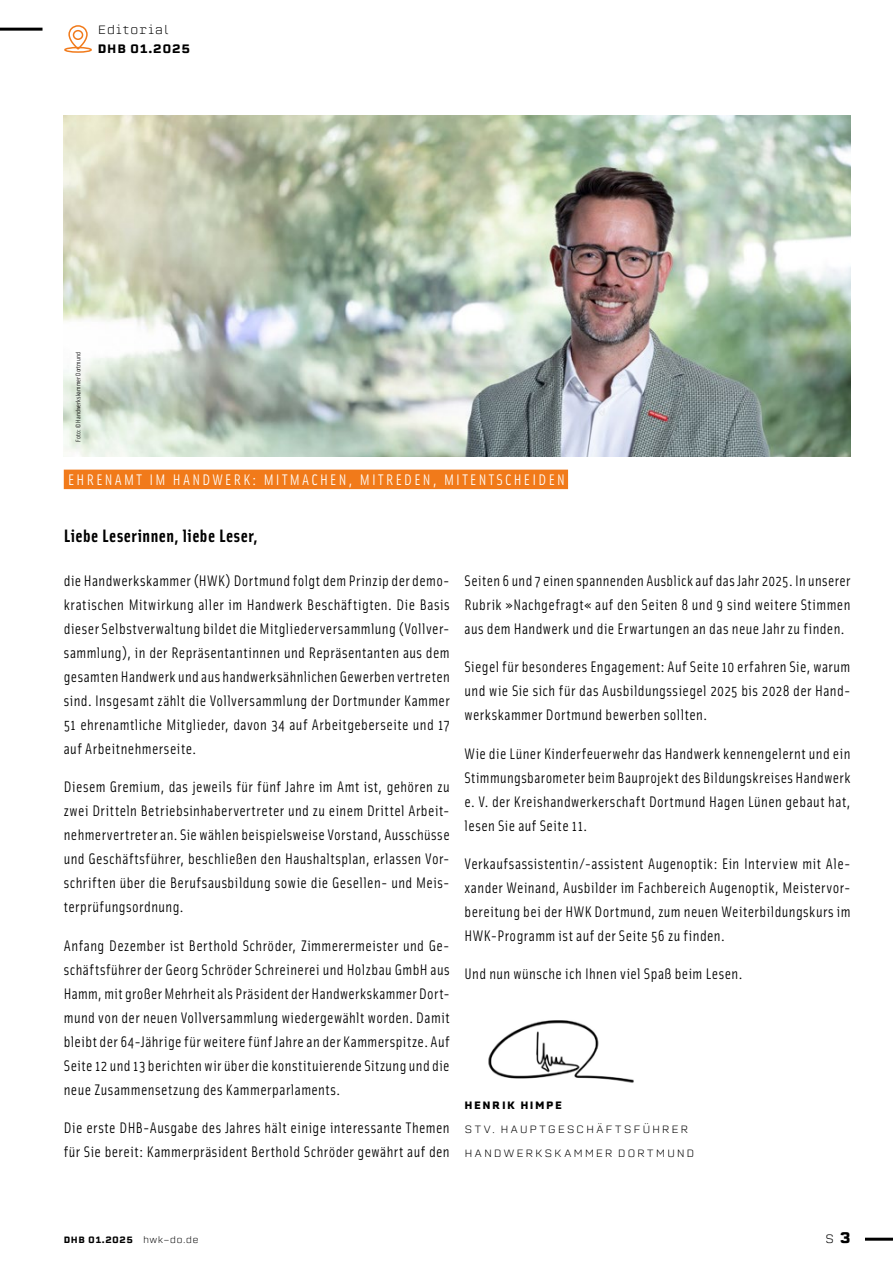
<style>
.page{position:relative;width:893px;height:1263px;background:#fff}
.page>*{position:absolute;margin:0;border:0;box-sizing:border-box;transform-origin:0 0}
.t1{font:700 18px "Solex OT";letter-spacing:.025em;color:#000}
.t2{font:15.3px/24px "Solex OT";letter-spacing:.03em;color:#000;text-align:justify}
.t3{font:15.3px "Solex OT";letter-spacing:.15em;color:#fff}
.t4{font:300 12px/19.2px "Erbaum";letter-spacing:.06em;color:#000}
.t5{font:300 10.5px "Erbaum";letter-spacing:.175em;color:#000}
.t6{font:700 10.5px "Erbaum";letter-spacing:.14em;color:#000}
.t7{font:500 9px "Erbaum";letter-spacing:.06em;color:#000}
.t8{font:6.75px "Solex OT";letter-spacing:.01em;color:#000}
.s1{font-weight:700}
.s2{font-weight:500}
.s3{font-weight:300}
.s4{font-weight:700;font-size:15px}
</style>
<div class="page">
<hr style="left:0;top:28px;width:43px;height:3px;background:#000">
<div style="left:64px;top:47px;width:28px;height:6px;border:2px solid #f17a1a;border-radius:50%"></div>
<svg style="left:68px;top:25px;width:20px;height:26px"></svg>
<div style="left:73px;top:30px;width:10px;height:10px;border:2px solid #f17a1a;border-radius:50%"></div>
<hr style="left:865px;top:1238px;width:28px;height:3px;background:#000">
<div style="left:64px;top:470px;width:504px;height:19px;background:#f17a1a"></div>
<img style="left:488px;top:1020px;width:146px;height:63px">
<img style="left:64px;top:115px;width:786px;height:341px">
<p class="t4" style="left:98px;top:19px;width:94px">Editorial<br><span class="s1">D</span><span class="s2">HB 01.2025</span></p>
<p class="t8" style="left:74px;top:442px;width:91px;rotate:-90deg">Foto: © Handwerkskammer Dortmund</p>
<p class="t3" style="left:68px;top:470px;width:498px">EHRENAMT IM HANDWERK: MITMACHEN, MITREDEN, MITENTSCHEIDEN</p>
<p class="t1" style="left:64px;top:524px;width:195px">Liebe Leserinnen, liebe Leser,</p>
<p class="t2" style="left:64px;top:568px;width:387px">die Handwerkskammer (HWK) Dortmund folgt dem Prinzip der demo&shy;kratischen Mitwirkung aller im Handwerk Beschäftigten. Die Basis dieser Selbstverwaltung bildet die Mitgliederversammlung (Vollver&shy;sammlung), in der Repräsentantinnen und Repräsentanten aus dem gesamten Handwerk und aus handwerksähnlichen Gewerben vertreten sind. Insgesamt zählt die Vollversammlung der Dortmunder Kammer 51 ehrenamtliche Mitglieder, davon 34 auf Arbeitgeberseite und 17 auf Arbeitnehmerseite.</p>
<p class="t2" style="left:64px;top:774px;width:387px">Diesem Gremium, das jeweils für fünf Jahre im Amt ist, gehören zu zwei Dritteln Betriebsinhabervertreter und zu einem Drittel Arbeit&shy;nehmervertreter an. Sie wählen beispielsweise Vorstand, Ausschüsse und Geschäftsführer, beschließen den Haushaltsplan, erlassen Vor&shy;schriften über die Berufsausbildung sowie die Gesellen- und Meis&shy;terprüfungsordnung.</p>
<p class="t2" style="left:64px;top:933px;width:387px">Anfang Dezember ist Berthold Schröder, Zimmerermeister und Ge&shy;schäftsführer der Georg Schröder Schreinerei und Holzbau GmbH aus Hamm, mit großer Mehrheit als Präsident der Handwerkskammer Dort&shy;mund von der neuen Vollversammlung wiedergewählt worden. Damit bleibt der 64-Jährige für weitere fünf Jahre an der Kammerspitze. Auf Seite 12 und 13 berichten wir über die konstituierende Sitzung und die neue Zusammensetzung des Kammerparlaments.</p>
<p class="t2" style="left:64px;top:1115px;width:387px">Die erste DHB-Ausgabe des Jahres hält einige interessante Themen für Sie bereit: Kammerpräsident Berthold Schröder gewährt auf den</p>
<p class="t2" style="left:465px;top:568px;width:387px">Seiten 6 und 7 einen spannenden Ausblick auf das Jahr 2025. In unserer Rubrik »Nachgefragt« auf den Seiten 8 und 9 sind weitere Stimmen aus dem Handwerk und die Erwartungen an das neue Jahr zu finden.</p>
<p class="t2" style="left:465px;top:654px;width:387px">Siegel für besonderes Engagement: Auf Seite 10 erfahren Sie, warum und wie Sie sich für das Ausbildungssiegel 2025 bis 2028 der Hand&shy;werkskammer Dortmund bewerben sollten.</p>
<p class="t2" style="left:465px;top:741px;width:387px">Wie die Lüner Kinderfeuerwehr das Handwerk kennengelernt und ein Stimmungsbarometer beim Bauprojekt des Bildungskreises Handwerk e. V. der Kreishandwerkerschaft Dortmund Hagen Lünen gebaut hat, lesen Sie auf Seite 11.</p>
<p class="t2" style="left:465px;top:851px;width:387px">Verkaufsassistentin/-assistent Augenoptik: Ein Interview mit Ale&shy;xander Weinand, Ausbilder im Fachbereich Augenoptik, Meistervor&shy;bereitung bei der HWK Dortmund, zum neuen Weiterbildungskurs im HWK-Programm ist auf der Seite 56 zu finden.</p>
<p class="t2" style="left:465px;top:961px;width:279px">Und nun wünsche ich Ihnen viel Spaß beim Lesen.</p>
<p class="t6" style="left:465px;top:1097px;width:99px">HENRIK HIMPE</p>
<p class="t5" style="left:465px;top:1122px;width:225px">STV. HAUPTGESCHÄFTSFÜHRER</p>
<p class="t5" style="left:465px;top:1146px;width:231px">HANDWERKSKAMMER DORTMUND</p>
<p class="t7" style="left:64px;top:1234px;width:137px"><span class="s1">D</span>HB 01.2025 <span class="s3">hwk-do.de</span></p>
<p class="t4" style="left:825px;top:1229px;width:27px">S <span class="s4">3</span></p>
</div>
